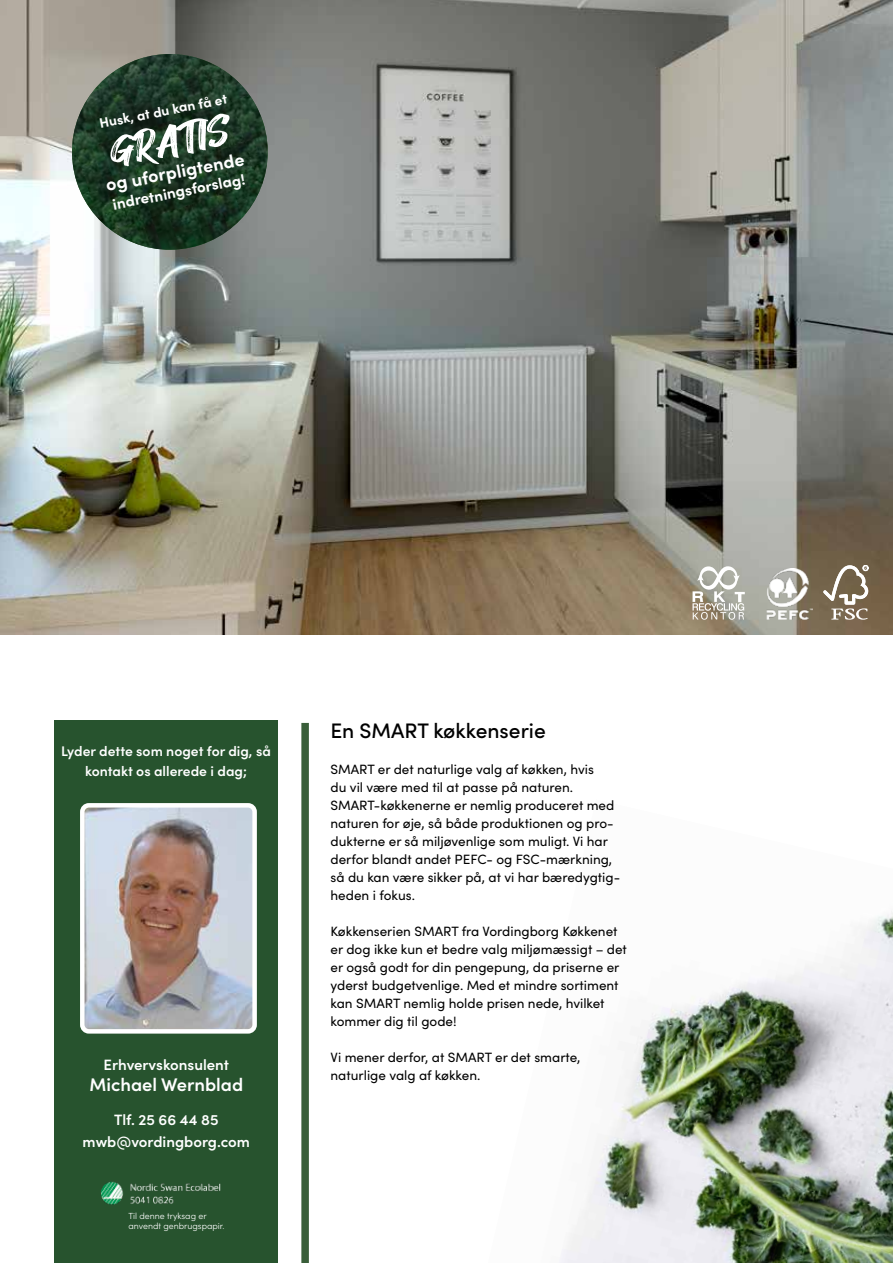
<style>
.page{position:relative;width:893px;height:1263px;background:#fff}
.page>*{position:absolute;margin:0;border:0;box-sizing:border-box;transform-origin:0 0}
.t1{font:43.5px "Hey August";color:#fff}
.t2{font:500 21px "Sofia Pro";color:#000}
.t3{font:600 18.3px "Sofia Pro";color:#fff}
.t4{font:700 18.15px "Sofia Pro";color:#fff}
.t5{font:700 15.3px "Sofia Pro";color:#fff}
.t6{font:600 15px/21.1px "Sofia Pro";color:#fff;text-align:center}
.t7{font:600 13.95px/19.6px "Sofia Pro";color:#fff;text-align:center}
.t8{font:700 13.8px "Sofia Pro";color:#fff}
.t9{font:13.5px/18px "Sofia Pro";color:#000}
.t10{font:300 8.85px/10.6px "Sofia Pro";color:#fff}
</style>
<div class="page">
<img style="left:559px;top:911px;width:334px;height:352px">
<div style="left:55px;top:721px;width:223px;height:542px;background:#27532e"></div>
<img style="left:0;top:0;width:893px;height:634px">
<div style="left:301px;top:723px;width:8px;height:540px;background:#395e39"></div>
<svg style="left:823px;top:565px;width:45px;height:55px"></svg>
<svg style="left:692px;top:566px;width:53px;height:54px"></svg>
<img style="left:766px;top:568px;width:47px;height:52px">
<img style="left:101px;top:1182px;width:120px;height:23px">
<svg style="left:60px;top:42px;width:220px;height:12px"></svg>
<img style="left:60px;top:54px;width:220px;height:208px">
<img style="left:85px;top:808px;width:167px;height:220px">
<div style="left:80px;top:803px;width:177px;height:230px;border:4px solid #fff;border-radius:7px"></div>
<p class="t8" style="left:98px;top:113px;width:131px;rotate:-11deg">Husk, at du kan få et</p>
<h1 class="t1" style="left:105px;top:130px;width:122px;rotate:-11deg">GRATIS</h1>
<h3 class="t4" style="left:103px;top:171px;width:142px;rotate:-11deg">og uforpligtende</h3>
<p class="t5" style="left:111px;top:193px;width:136px;rotate:-11deg">indretningsforslag!</p>
<p class="t7" style="left:61px;top:741px;width:211px">Lyder dette som noget for dig, så kontakt os allerede i dag;</p>
<p class="t6" style="left:104px;top:1053px;width:127px">Erhvervskonsulent</p>
<h3 class="t3" style="left:89px;top:1071px;width:155px">Michael Wernblad</h3>
<p class="t6" style="left:83px;top:1108px;width:169px">Tlf. 25 66 44 85 mwb@vordingborg.com</p>
<p class="t10" style="left:128px;top:1209px;width:98px">Til denne tryksag er anvendt genbrugspapir.</p>
<h2 class="t2" style="left:331px;top:715px;width:217px">En SMART køkkenserie</h2>
<p class="t9" style="left:331px;top:760px;width:291px">SMART er det naturlige valg af køkken, hvis<br>du vil være med til at passe på naturen.<br>SMART-køkkenerne er nemlig produceret med naturen for øje, så både produktionen og pro&shy;dukterne er så miljøvenlige som muligt. Vi har derfor blandt andet PEFC- og FSC-mærkning, så du kan være sikker på, at vi har bæredygtig&shy;heden i fokus.</p>
<p class="t9" style="left:331px;top:922px;width:298px">Køkkenserien SMART fra Vordingborg Køkkenet er dog ikke kun et bedre valg miljømæssigt – det er også godt for din pengepung, da priserne er yderst budgetvenlige. Med et mindre sortiment kan SMART nemlig holde prisen nede, hvilket kommer dig til gode!</p>
<p class="t9" style="left:331px;top:1047px;width:252px">Vi mener derfor, at SMART er det smarte, naturlige valg af køkken.</p>
</div>
